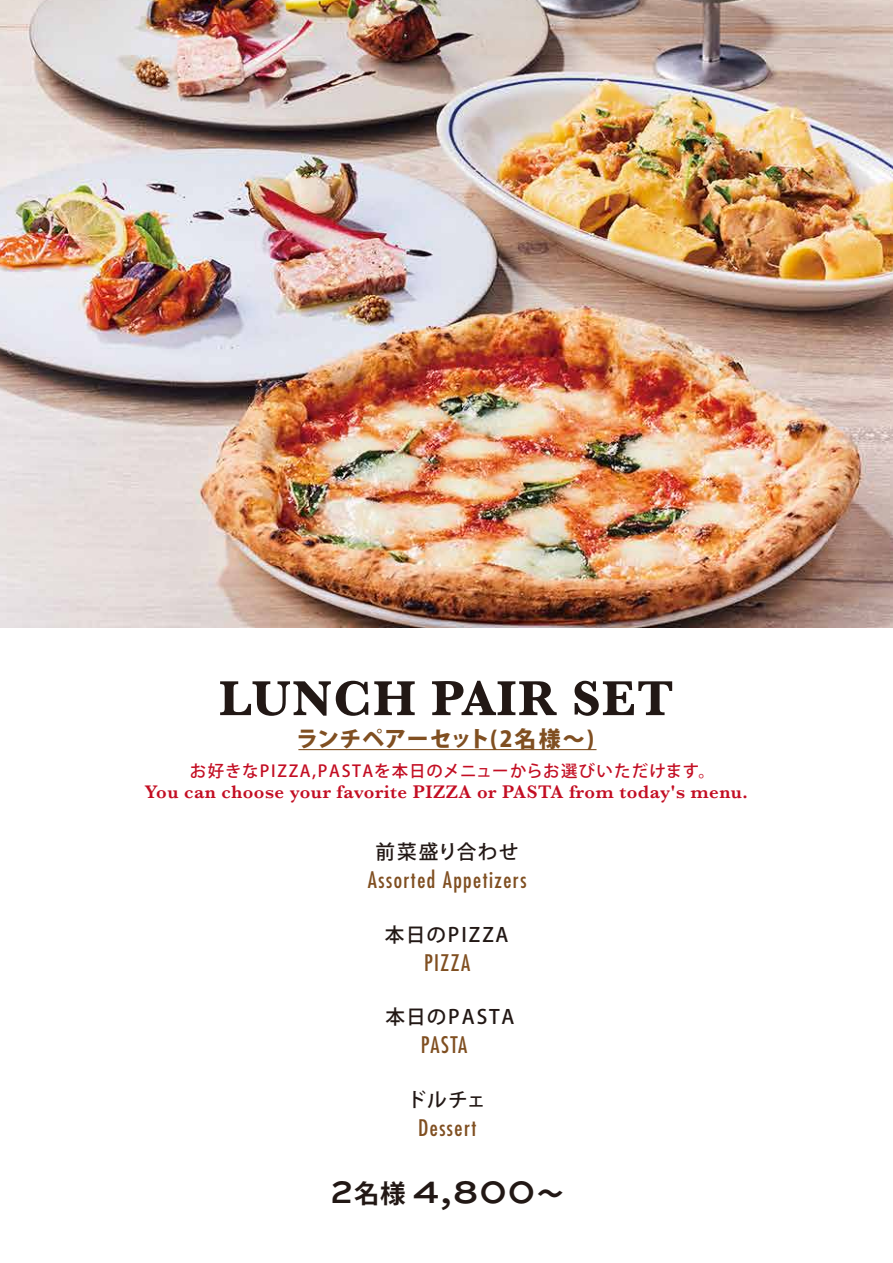
<style>
.page{position:relative;width:893px;height:1263px;background:#fff}
.page>*{position:absolute;margin:0;border:0;box-sizing:border-box;transform-origin:0 0}
.t1{font:700 51px "Baskerville";letter-spacing:.025em;color:#221815}
.t2{font:500 37.5px "Sweet Sans Pro";color:#221815}
.t3{font:condensed 22.2px "Futura Std";letter-spacing:.065em;color:#804f21}
.t4{font:800 21.9px "Koz Go Pr 6 N";letter-spacing:.01em;color:#804f21}
.t5{font:500 19.65px "Koz Go Pr 6 N";letter-spacing:.08em;color:#221815}
.t6{font:600 18.9px "Baskerville";letter-spacing:.025em;color:#c30e23}
.t7{font:500 16.5px "Koz Go Pr 6 N";letter-spacing:.07em;color:#c30e23}
.s1{font-family:"Koz Go Pr 6 N";font-weight:700;font-size:25.5px}
</style>
<div class="page">
<img style="left:0;top:0;width:893px;height:627px">
<hr style="left:298px;top:749px;width:298px;height:1px;background:#804f21">
<h1 class="t1" style="left:219px;top:663px;width:456px">LUNCH PAIR SET</h1>
<p class="t4" style="left:297px;top:727px;width:299px">ランチペアーセット(2名様～)</p>
<p class="t7" style="left:190px;top:761px;width:527px">お好きなPIZZA,PASTAを本日のメニューからお選びいただけます。</p>
<p class="t6" style="left:145px;top:779px;width:605px">You can choose your favorite PIZZA or PASTA from today's menu.</p>
<p class="t5" style="left:375px;top:841px;width:145px">前菜盛り合わせ</p>
<p class="t3" style="left:368px;top:867px;width:160px">Assorted Appetizers</p>
<p class="t5" style="left:385px;top:923px;width:125px">本日のPIZZA</p>
<p class="t3" style="left:424px;top:949px;width:48px">PIZZA</p>
<p class="t5" style="left:385px;top:1006px;width:131px">本日のPASTA</p>
<p class="t3" style="left:421px;top:1032px;width:48px">PASTA</p>
<p class="t5" style="left:407px;top:1088px;width:81px">ドルチェ</p>
<p class="t3" style="left:418px;top:1114px;width:60px">Dessert</p>
<h2 class="t2" style="left:331px;top:1163px;width:235px">2<span class="s1">名様</span> 4,800~</h2>
</div>
